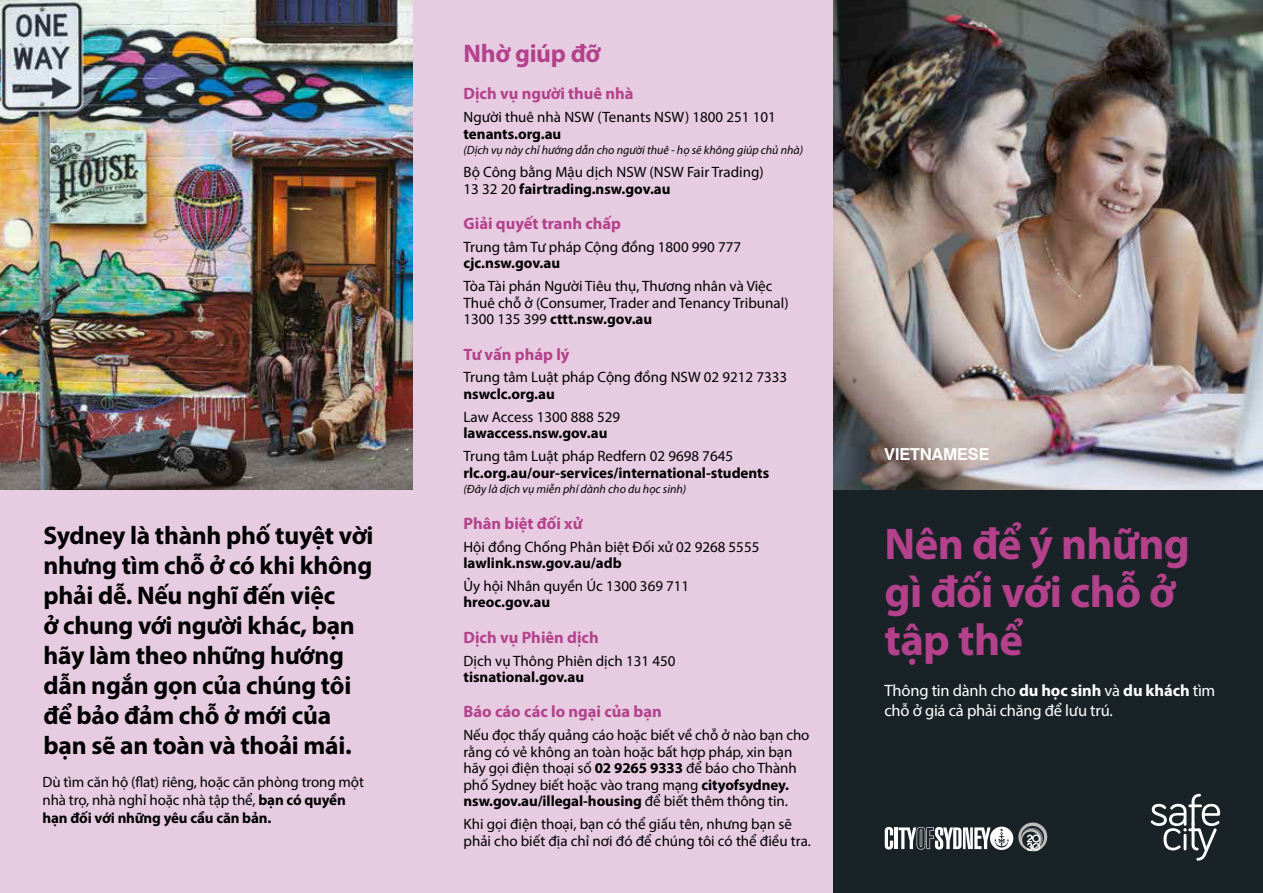
<style>
.page{position:relative;width:1263px;height:893px;background:#fff}
.page>*{position:absolute;margin:0;border:0;box-sizing:border-box;transform-origin:0 0}
.t1{font:700 44.7px/48px "Myriad Pro";letter-spacing:-.015em;color:#b4418b}
.t2{font:700 25.5px/30px "Myriad Pro";letter-spacing:-.01em;color:#000}
.t3{font:700 25.5px "Myriad Pro";letter-spacing:-.015em;color:#b4418b}
.t4{font:700 16.5px "Myriad Pro";color:#b4418b}
.t5{font:16.5px/19.5px "Myriad Pro";letter-spacing:-.015em;color:#fff}
.t6{font:700 16.5px "Swiss 721 BT";letter-spacing:-.01em;color:#fff}
.t7{font:15px/16.5px "Myriad Pro";color:#000}
.t8{font:700 15px "Myriad Pro";color:#000}
.t9{font:italic 12px "Myriad Pro";color:#000}
.s1{font-weight:700}
</style>
<div class="page">
<div style="left:0;top:0;width:843px;height:893px;background:#e6cbe1"></div>
<div style="left:833px;top:0;width:430px;height:893px;background:#192226"></div>
<img style="left:833px;top:0;width:430px;height:489px">
<svg style="left:1151px;top:794px;width:69px;height:67px"></svg>
<svg style="left:885px;top:822px;width:163px;height:30px"></svg>
<img style="left:0;top:0;width:412px;height:489px">
<h2 class="t2" style="left:44px;top:520px;width:331px">Sydney là thành phố tuyệt vời nhưng tìm chỗ ở có khi không phải dễ. Nếu nghĩ đến việc<br>ở chung với người khác, bạn hãy làm theo những hướng dẫn ngắn gọn của chúng tôi để bảo đảm chỗ ở mới của bạn sẽ an toàn và thoải mái.</h2>
<p class="t7" style="left:43px;top:773px;width:323px;line-height:18px">Dù tìm căn hộ (flat) riêng, hoặc căn phòng trong một nhà trọ, nhà nghỉ hoặc nhà tập thể, <span class="s1">bạn có quyền hạn đối với những yêu cầu căn bản.</span></p>
<h2 class="t3" style="left:463px;top:36px;width:138px">Nhờ giúp đỡ</h2>
<p class="t4" style="left:463px;top:83px;width:172px">Dịch vụ người thuê nhà</p>
<p class="t7" style="left:463px;top:109px;width:314px">Người thuê nhà NSW (Tenants NSW) 1800 251 101</p>
<p class="t8" style="left:463px;top:124px;width:99px">tenants.org.au</p>
<p class="t9" style="left:463px;top:143px;width:341px">(Dịch vụ này chỉ hướng dẫn cho người thuê - họ sẽ không giúp chủ nhà)</p>
<p class="t7" style="left:463px;top:164px;width:302px">Bộ Công bằng Mậu dịch NSW (NSW Fair Trading)<br>13 32 20 <span class="s1">fairtrading.nsw.gov.au</span></p>
<p class="t4" style="left:463px;top:213px;width:159px">Giải quyết tranh chấp</p>
<p class="t7" style="left:463px;top:238px;width:279px">Trung tâm Tư pháp Cộng đồng 1800 990 777</p>
<p class="t8" style="left:463px;top:254px;width:98px">cjc.nsw.gov.au</p>
<p class="t7" style="left:463px;top:278px;width:327px">Tòa Tài phán Người Tiêu thụ, Thương nhân và Việc<br>Thuê chỗ ở (Consumer, Trader and Tenancy Tribunal)<br>1300 135 399 <span class="s1">cttt.nsw.gov.au</span></p>
<p class="t4" style="left:463px;top:343px;width:108px">Tư vấn pháp lý</p>
<p class="t7" style="left:463px;top:369px;width:325px">Trung tâm Luật pháp Cộng đồng NSW 02 9212 7333</p>
<p class="t8" style="left:463px;top:384px;width:93px">nswclc.org.au</p>
<p class="t7" style="left:463px;top:408px;width:158px">Law Access 1300 888 529</p>
<p class="t8" style="left:463px;top:423px;width:145px">lawaccess.nsw.gov.au</p>
<p class="t7" style="left:463px;top:448px;width:271px">Trung tâm Luật pháp Redfern 02 9698 7645</p>
<p class="t8" style="left:463px;top:463px;width:307px">rlc.org.au/our-services/international-students</p>
<p class="t9" style="left:463px;top:482px;width:224px">(Đây là dịch vụ miễn phí dành cho du học sinh)</p>
<p class="t4" style="left:463px;top:512px;width:120px">Phân biệt đối xử</p>
<p class="t7" style="left:463px;top:538px;width:297px">Hội đồng Chống Phân biệt Đối xử 02 9268 5555</p>
<p class="t8" style="left:463px;top:553px;width:160px">lawlink.nsw.gov.au/adb</p>
<p class="t7" style="left:463px;top:577px;width:227px">Ủy hội Nhân quyền Úc 1300 369 711</p>
<p class="t8" style="left:463px;top:593px;width:88px">hreoc.gov.au</p>
<p class="t4" style="left:463px;top:626px;width:137px">Dịch vụ Phiên dịch</p>
<p class="t7" style="left:463px;top:652px;width:213px">Dịch vụ Thông Phiên dịch 131 450</p>
<p class="t8" style="left:463px;top:667px;width:122px">tisnational.gov.au</p>
<p class="t4" style="left:463px;top:701px;width:200px">Báo cáo các lo ngại của bạn</p>
<p class="t7" style="left:463px;top:727px;width:347px">Nếu đọc thấy quảng cáo hoặc biết về chỗ ở nào bạn cho rằng có vẻ không an toàn hoặc bất hợp pháp, xin bạn hãy gọi điện thoại số <span class="s1">02 9265 9333</span> để báo cho Thành phố Sydney biết hoặc vào trang mạng <span class="s1">cityofsydney. nsw.gov.au/illegal-housing</span> để biết thêm thông tin.</p>
<p class="t7" style="left:463px;top:816px;width:349px">Khi gọi điện thoại, bạn có thể giấu tên, nhưng bạn sẽ phải cho biết địa chỉ nơi đó để chúng tôi có thể điều tra.</p>
<p class="t6" style="left:884px;top:444px;width:106px">VIETNAMESE</p>
<h1 class="t1" style="left:884px;top:518px;width:307px">Nên để ý những gì đối với chỗ ở tập thể</h1>
<p class="t5" style="left:884px;top:681px;width:332px">Thông tin dành cho <span class="s1">du học sinh</span> và <span class="s1">du khách</span> tìm chỗ ở giá cả phải chăng để lưu trú.</p>
</div>
